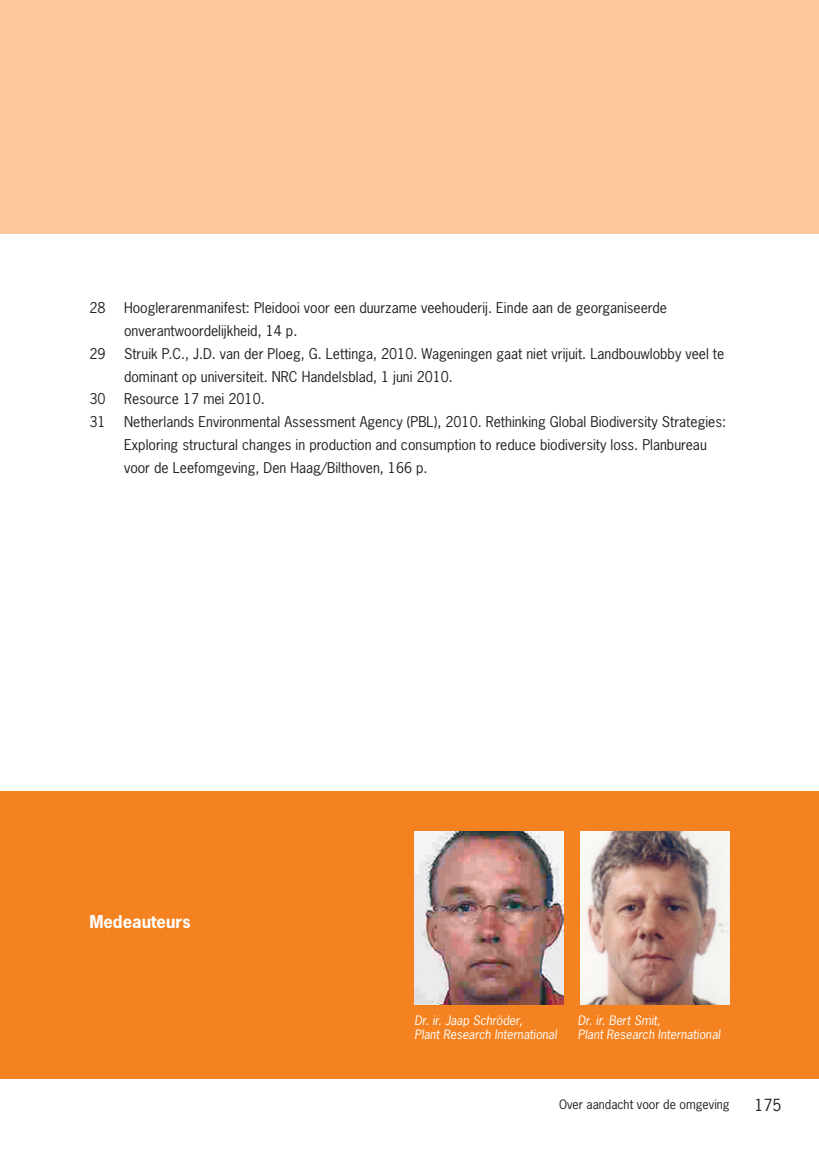
<style>
.page{position:relative;width:819px;height:1166px;background:#fff}
.page>*{position:absolute;margin:0;border:0;box-sizing:border-box;transform-origin:0 0}
.t1{font:700 16.62px "News Gothic Std";color:#fff}
.t2{font:15.75px "News Gothic Std";color:#231f20}
.t3{font:14px/22.8px "News Gothic Std";color:#231f20}
.t4{font:italic 12.25px/14.7px "News Gothic Std";color:#fff}
.t5{font:12.25px "News Gothic Std";color:#231f20}
</style>
<div class="page">
<div style="left:0;top:0;width:819px;height:234px;background:#fcc89b"></div>
<div style="left:0;top:791px;width:819px;height:288px;background:#f58220"></div>
<img style="left:580px;top:831px;width:149px;height:174px">
<img style="left:414px;top:831px;width:149px;height:174px">
<p class="t3" style="left:89px;top:296px;width:18px">28</p>
<p class="t3" style="left:124px;top:296px;width:544px">Hooglerarenmanifest: Pleidooi voor een duurzame veehouderij. Einde aan de georganiseerde onverantwoordelijkheid, 14 p.</p>
<p class="t3" style="left:89px;top:342px;width:18px">29</p>
<p class="t3" style="left:124px;top:342px;width:601px">Struik P.C., J.D. van der Ploeg, G. Lettinga, 2010. Wageningen gaat niet vrijuit. Landbouwlobby veel te dominant op universiteit. NRC Handelsblad, 1 juni 2010.</p>
<p class="t3" style="left:89px;top:387px;width:18px">30</p>
<p class="t3" style="left:124px;top:387px;width:142px">Resource 17 mei 2010.</p>
<p class="t3" style="left:89px;top:410px;width:18px">31</p>
<p class="t3" style="left:124px;top:410px;width:603px">Netherlands Environmental Assessment Agency (PBL), 2010. Rethinking Global Biodiversity Strategies:<br>Exploring structural changes in production and consumption to reduce biodiversity loss. Planbureau voor de Leefomgeving, Den Haag/Bilthoven, 166 p.</p>
<p class="t1" style="left:89px;top:910px;width:103px">Medeauteurs</p>
<p class="t4" style="left:414px;top:1013px;width:144px">Dr. ir. Jaap Schröder,<br>Plant Research International</p>
<p class="t4" style="left:578px;top:1013px;width:144px">Dr. ir. Bert Smit,<br>Plant Research International</p>
<p class="t5" style="left:559px;top:1096px;width:172px">Over aandacht voor de omgeving</p>
<p class="t2" style="left:754px;top:1095px;width:29px">175</p>
</div>
